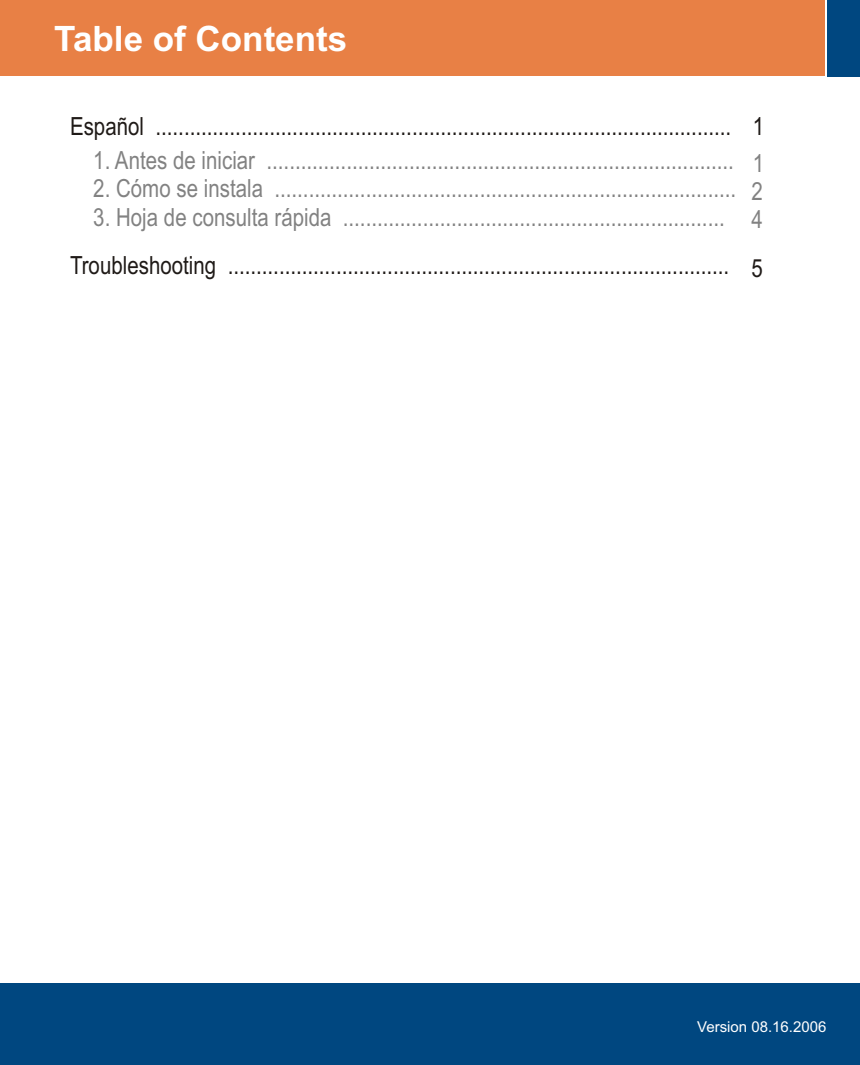
<style>
.page{position:relative;width:860px;height:1065px;background:#fff}
.page>*{position:absolute;margin:0;border:0;box-sizing:border-box;transform-origin:0 0}
.t1{font:900 37.5px "Arial";color:#fff}
.t2{font:700 35px "Arial";color:#fff}
.t3{font:25px/28.5px "Arial Narrow";color:#828282;text-align:justify}
.t4{font:25px "Arial Narrow";color:#1f1a17}
.t5{font:15px "Arial";color:#fff}
</style>
<div class="page">
<div style="left:0;top:983px;width:860px;height:82px;background:#004780"></div>
<div style="left:0;top:0;width:824px;height:76px;background:#e88045"></div>
<div style="left:827px;top:0;width:33px;height:76px;background:#004780"></div>
<h2 class="t2" style="left:54px;top:26px;width:294px">Table of Contents</h2>
<h1 class="t1" style="left:48px;top:37px;width:367px">Table of Contents</h1>
<p class="t4" style="left:70px;top:117px;width:663px">Español .....................................................................................................</p>
<p class="t3" style="left:93px;top:148px;width:642px">1. Antes de iniciar ..................................................................................</p>
<p class="t3" style="left:93px;top:177px;width:644px">2. Cómo se instala .................................................................................</p>
<p class="t3" style="left:93px;top:205px;width:633px">3. Hoja de consulta rápida ...................................................................</p>
<p class="t4" style="left:70px;top:256px;width:661px">Troubleshooting ........................................................................................</p>
<p class="t4" style="left:753px;top:117px;width:13px">1</p>
<p class="t3" style="left:752px;top:151px;width:14px">1<br>2<br>4</p>
<p class="t4" style="left:751px;top:259px;width:13px">5</p>
<p class="t5" style="left:697px;top:1021px;width:131px">Version 08.16.2006</p>
</div>
